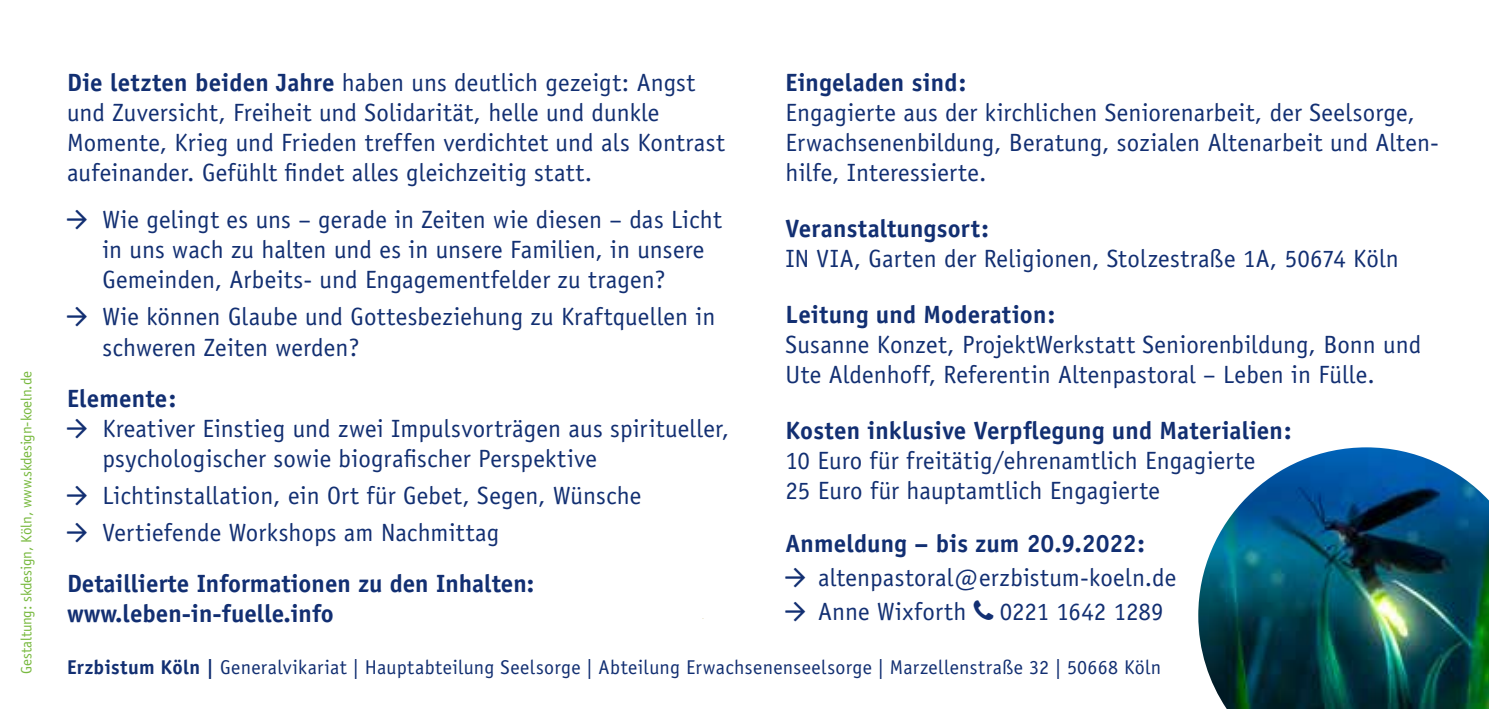
<style>
.page{position:relative;width:1489px;height:709px;background:#fff}
.page>*{position:absolute;margin:0;border:0;box-sizing:border-box;transform-origin:0 0}
.t1{font:25px/30px "Officina Sans";letter-spacing:.005em;color:#122f72}
.t2{font:700 25px/30px "Officina Sans";letter-spacing:.005em;color:#122f72}
.t3{font:20px "Officina Sans";letter-spacing:.02em;color:#122f72}
.t4{font:15px "Officina Sans";letter-spacing:-.01em;color:#78b93f}
.s1{font-weight:700}
</style>
<div class="page">
<img style="left:1198px;top:447px;width:290px;height:262px">
<p class="t4" style="left:18px;top:673px;width:304px;rotate:-90deg">Gestaltung: skdesign, Köln, www.skdesign-koeln.de</p>
<p class="t1" style="left:67px;top:67px;width:659px"><span class="s1">Die letzten beiden Jahre</span> haben uns deutlich gezeigt: Angst und Zuversicht, Freiheit und Solidarität, helle und dunkle Momente, Krieg und Frieden treffen verdichtet und als Kontrast aufeinander. Gefühlt findet alles gleichzeitig statt.</p>
<p class="t1" style="left:102px;top:205px;width:621px">Wie gelingt es uns – gerade in Zeiten wie diesen – das Licht in uns wach zu halten und es in unsere Familien, in unsere<br>Gemeinden, Arbeits- und Engagementfelder zu tragen?</p>
<p class="t1" style="left:102px;top:302px;width:614px">Wie können Glaube und Gottesbeziehung zu Kraftquellen in schweren Zeiten werden?</p>
<p class="t2" style="left:67px;top:383px;width:111px">Elemente:</p>
<p class="t1" style="left:102px;top:413px;width:628px">Kreativer Einstieg und zwei Impulsvorträgen aus spiritueller, psychologischer sowie biografischer Perspektive</p>
<p class="t1" style="left:102px;top:477px;width:540px;line-height:37px">Lichtinstallation, ein Ort für Gebet, Segen, Wünsche<br>Vertiefende Workshops am Nachmittag</p>
<p class="t2" style="left:67px;top:568px;width:469px">Detaillierte Informationen zu den Inhalten: www.leben-in-fuelle.info</p>
<p class="t2" style="left:785px;top:67px;width:182px">Eingeladen sind:</p>
<p class="t1" style="left:785px;top:97px;width:655px">Engagierte aus der kirchlichen Seniorenarbeit, der Seelsorge,<br>Erwachsenenbildung, Beratung, sozialen Altenarbeit und Alten&shy;hilfe, Interessierte.</p>
<p class="t2" style="left:785px;top:213px;width:205px">Veranstaltungsort:</p>
<p class="t1" style="left:785px;top:243px;width:615px">IN VIA, Garten der Religionen, Stolzestraße 1A, 50674 Köln</p>
<p class="t2" style="left:785px;top:299px;width:271px">Leitung und Moderation:</p>
<p class="t1" style="left:785px;top:330px;width:637px">Susanne Konzet, ProjektWerkstatt Seniorenbildung, Bonn und<br>Ute Aldenhoff, Referentin Altenpastoral – Leben in Fülle.</p>
<p class="t2" style="left:785px;top:415px;width:507px">Kosten inklusive Verpflegung und Materialien:</p>
<p class="t1" style="left:785px;top:446px;width:471px">10 Euro für freitätig/ehrenamtlich Engagierte<br>25 Euro für hauptamtlich Engagierte</p>
<p class="t2" style="left:785px;top:528px;width:361px">Anmeldung – bis zum 20.9.2022:</p>
<p class="t1" style="left:818px;top:561px;width:359px;line-height:33.8px">altenpastoral@erzbistum-koeln.de<br>Anne Wixforth</p>
<p class="t1" style="left:999px;top:596px;width:165px">0221 1642 1289</p>
<p class="t3" style="left:67px;top:655px;width:1095px"><span class="s1">Erzbistum Köln |</span> Generalvikariat | Hauptabteilung Seelsorge | Abteilung Erwachsenenseelsorge | Marzellenstraße 32 | 50668 Köln</p>
</div>
